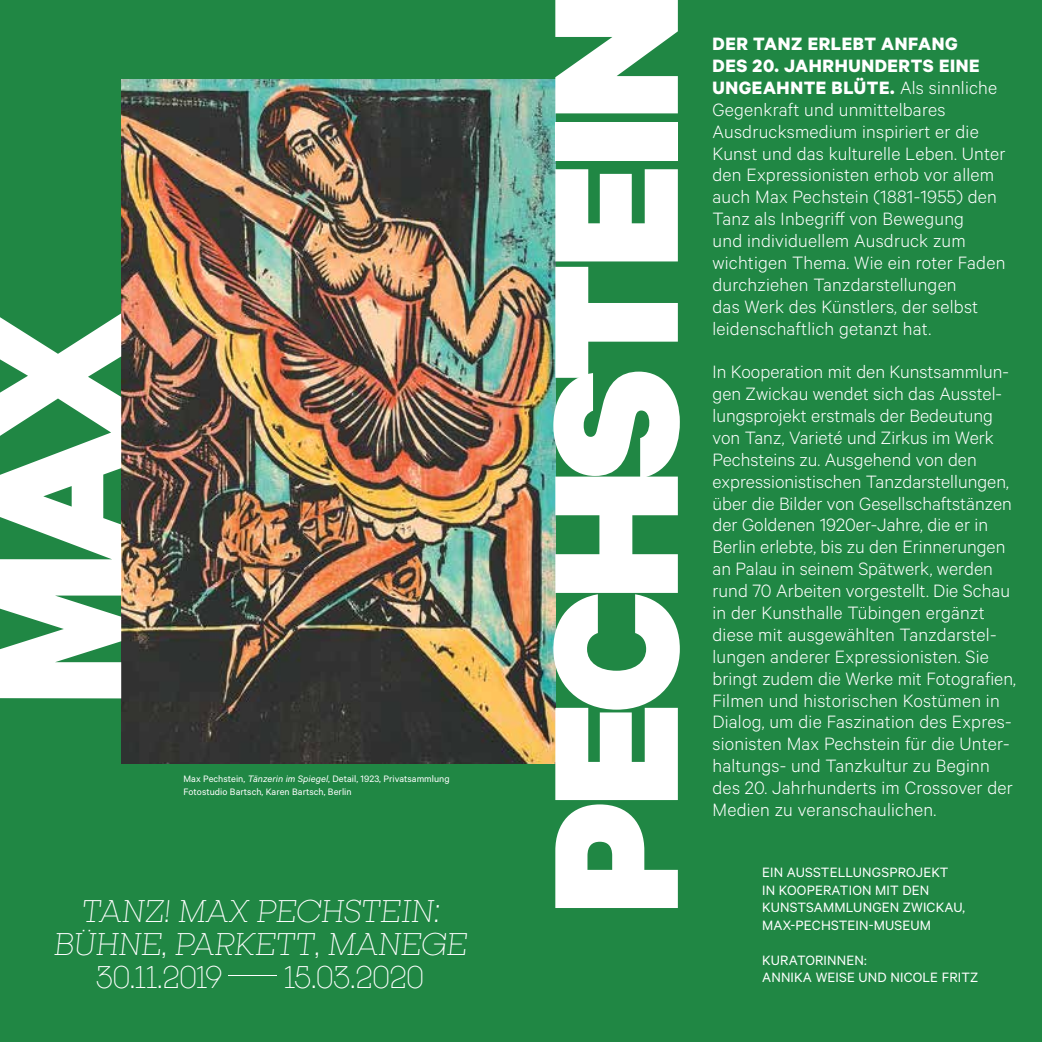
<style>
.page{position:relative;width:1042px;height:1042px;background:#fff}
.page>*{position:absolute;margin:0;border:0;box-sizing:border-box;transform-origin:0 0}
.t1{font:900 199.5px "Calibre";letter-spacing:-.035em;color:#fff}
.t2{font:italic 300 29.22px/32.9px "Kettering 105";color:#fff;text-align:center}
.t3{font:300 29.22px "Kettering 105";letter-spacing:-.01em;color:#fff}
.t4{font:300 20.12px/21.9px "Calibre";letter-spacing:.01em;color:#fff}
.t5{font:15.22px/17.5px "Calibre";letter-spacing:.01em;color:#fff}
.t6{font:10.5px/12.2px "Calibre";letter-spacing:.005em;color:#fff}
.s1{font-style:italic}
.s2{font-weight:700}
</style>
<div class="page">
<div style="left:0;top:0;width:1041px;height:1042px;background:#208744"></div>
<img style="left:121px;top:79px;width:434px;height:684px">
<svg style="left:0;top:313px;width:121px;height:385px;fill:#fff"></svg>
<p class="t6" style="left:183px;top:772px;width:268px">Max Pechstein, <span class="s1">Tänzerin im Spiegel</span>, Detail, 1923, Privatsammlung<br>Fotostudio Bartsch, Karen Bartsch, Berlin</p>
<h2 class="t2" style="left:54px;top:894px;width:414px">TANZ! MAX PECHSTEIN:<br>BÜHNE, PARKETT, MANEGE</h2>
<h2 class="t3" style="left:96px;top:959px;width:329px">30.11.2019–15.03.2020</h2>
<h1 class="t1" style="left:490px;top:914px;width:923px;rotate:-90deg">PECHSTEIN</h1>
<p class="t4" style="left:712px;top:32px;width:294px"><span class="s2">DER TANZ ERLEBT ANFANG<br>DES 20. JAHRHUNDERTS EINE<br>UNGEAHNTE BLÜTE.</span> Als sinnliche<br>Gegenkraft und unmittelbares<br>Ausdrucksmedium inspiriert er die<br>Kunst und das kulturelle Leben. Unter den Expressionisten erhob vor allem auch Max Pechstein (1881-1955) den<br>Tanz als Inbegriff von Bewegung<br>und individuellem Ausdruck zum wichtigen Thema. Wie ein roter Faden durchziehen Tanzdarstellungen<br>das Werk des Künstlers, der selbst leidenschaftlich getanzt hat.</p>
<p class="t4" style="left:712px;top:360px;width:305px">In Kooperation mit den Kunstsammlun&shy;gen Zwickau wendet sich das Ausstel&shy;lungsprojekt erstmals der Bedeutung von Tanz, Varieté und Zirkus im Werk Pechsteins zu. Ausgehend von den expressionistischen Tanzdarstellungen, über die Bilder von Gesellschaftstänzen der Goldenen 1920er-Jahre, die er in Berlin erlebte, bis zu den Erinnerungen an Palau in seinem Spätwerk, werden rund 70 Arbeiten vorgestellt. Die Schau in der Kunsthalle Tübingen ergänzt diese mit ausgewählten Tanzdarstel&shy;lungen anderer Expressionisten. Sie bringt zudem die Werke mit Fotografien, Filmen und historischen Kostümen in Dialog, um die Faszination des Expres&shy;sionisten Max Pechstein für die Unter&shy;haltungs- und Tanzkultur zu Beginn des 20. Jahrhunderts im Crossover der Medien zu veranschaulichen.</p>
<p class="t5" style="left:762px;top:863px;width:204px">EIN AUSSTELLUNGSPROJEKT<br>IN KOOPERATION MIT DEN<br>KUNSTSAMMLUNGEN ZWICKAU,<br>MAX-PECHSTEIN-MUSEUM</p>
<p class="t5" style="left:762px;top:950px;width:218px">KURATORINNEN:<br>ANNIKA WEISE UND NICOLE FRITZ</p>
</div>
